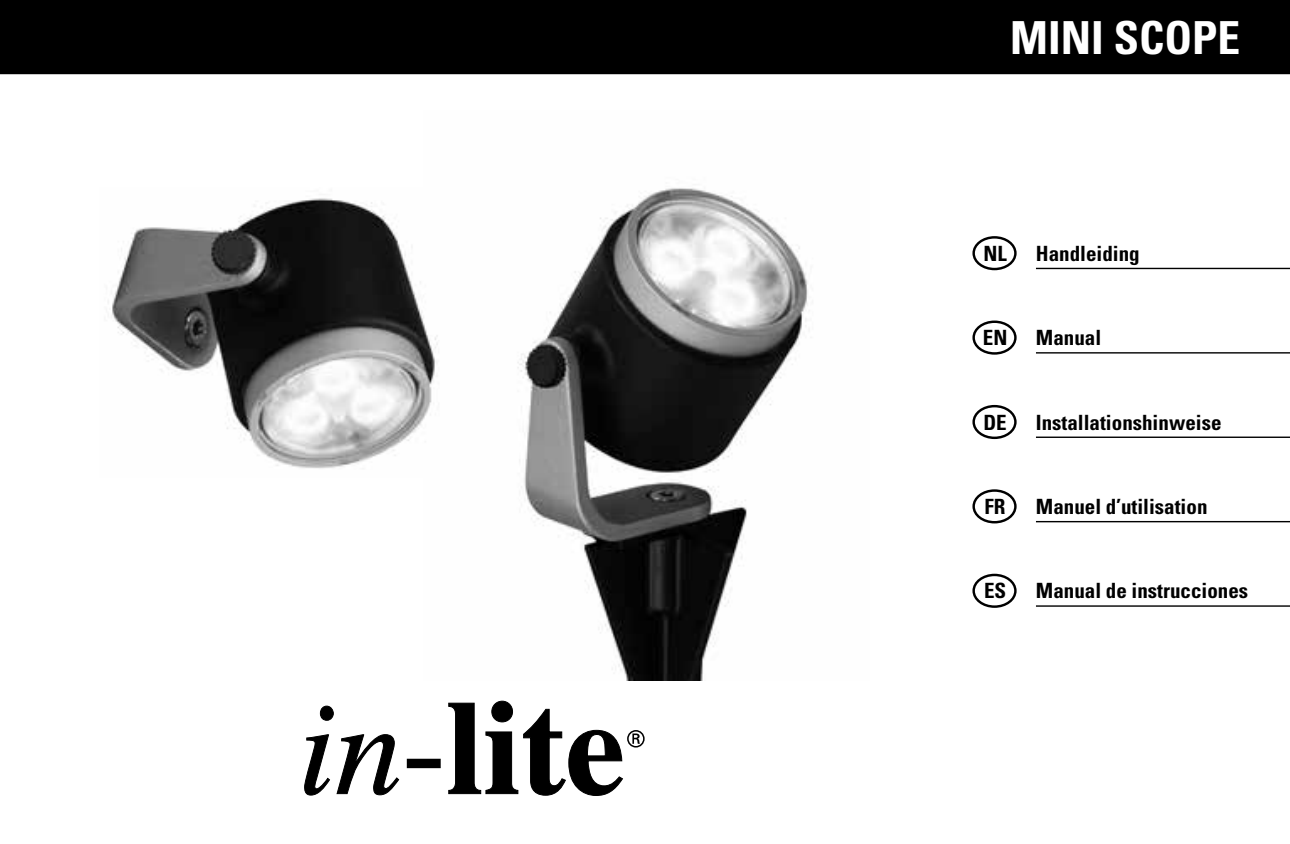
<style>
.page{position:relative;width:1290px;height:844px;background:#fff}
.page>*{position:absolute;margin:0;border:0;box-sizing:border-box;transform-origin:0 0}
.t1{font:700 133.7px "Times";color:#000}
.t2{font:700 condensed 45.5px "Univers LT Std";color:#fff}
.t3{font:700 condensed 21px "Univers LT Std";color:#000}
.s1{font-weight:400;font-style:italic}
.s2{font-weight:400}
</style>
<div class="page">
<div style="left:0;top:0;width:1290px;height:74px;background:#000"></div>
<svg style="left:304px;top:705px;width:95px;height:90px"></svg>
<svg style="left:448px;top:700px;width:197px;height:95px"></svg>
<div style="left:972px;top:236px;width:44px;height:34px;border:2px solid #000;border-radius:50%"></div>
<hr style="left:1036px;top:268px;width:254px;height:1px;background:#000">
<div style="left:972px;top:320px;width:44px;height:34px;border:2px solid #000;border-radius:50%"></div>
<hr style="left:1036px;top:352px;width:254px;height:1px;background:#000">
<div style="left:972px;top:405px;width:44px;height:34px;border:2px solid #000;border-radius:50%"></div>
<hr style="left:1036px;top:436px;width:254px;height:2px;background:#000">
<div style="left:972px;top:489px;width:44px;height:34px;border:2px solid #000;border-radius:50%"></div>
<hr style="left:1036px;top:521px;width:254px;height:1px;background:#000">
<div style="left:972px;top:573px;width:44px;height:34px;border:2px solid #000;border-radius:50%"></div>
<hr style="left:1036px;top:605px;width:254px;height:1px;background:#000">
<img style="left:517px;top:188px;width:291px;height:492px">
<img style="left:108px;top:198px;width:330px;height:271px">
<h1 class="t1" style="left:298px;top:668px;width:328px"><span class="s1">in</span><span class="s2">-</span>lite</h1>
<h2 class="t2" style="left:1010px;top:10px;width:232px">MINI SCOPE</h2>
<p class="t3" style="left:983px;top:240px;width:25px">NL</p>
<p class="t3" style="left:1036px;top:240px;width:105px">Handleiding</p>
<p class="t3" style="left:983px;top:325px;width:26px">EN</p>
<p class="t3" style="left:1036px;top:325px;width:67px">Manual</p>
<p class="t3" style="left:983px;top:409px;width:25px">DE</p>
<p class="t3" style="left:1036px;top:409px;width:187px">Installationshinweise</p>
<p class="t3" style="left:984px;top:493px;width:22px">FR</p>
<p class="t3" style="left:1036px;top:493px;width:173px">Manuel d’utilisation</p>
<p class="t3" style="left:984px;top:578px;width:24px">ES</p>
<p class="t3" style="left:1036px;top:578px;width:214px">Manual de instrucciones</p>
</div>
